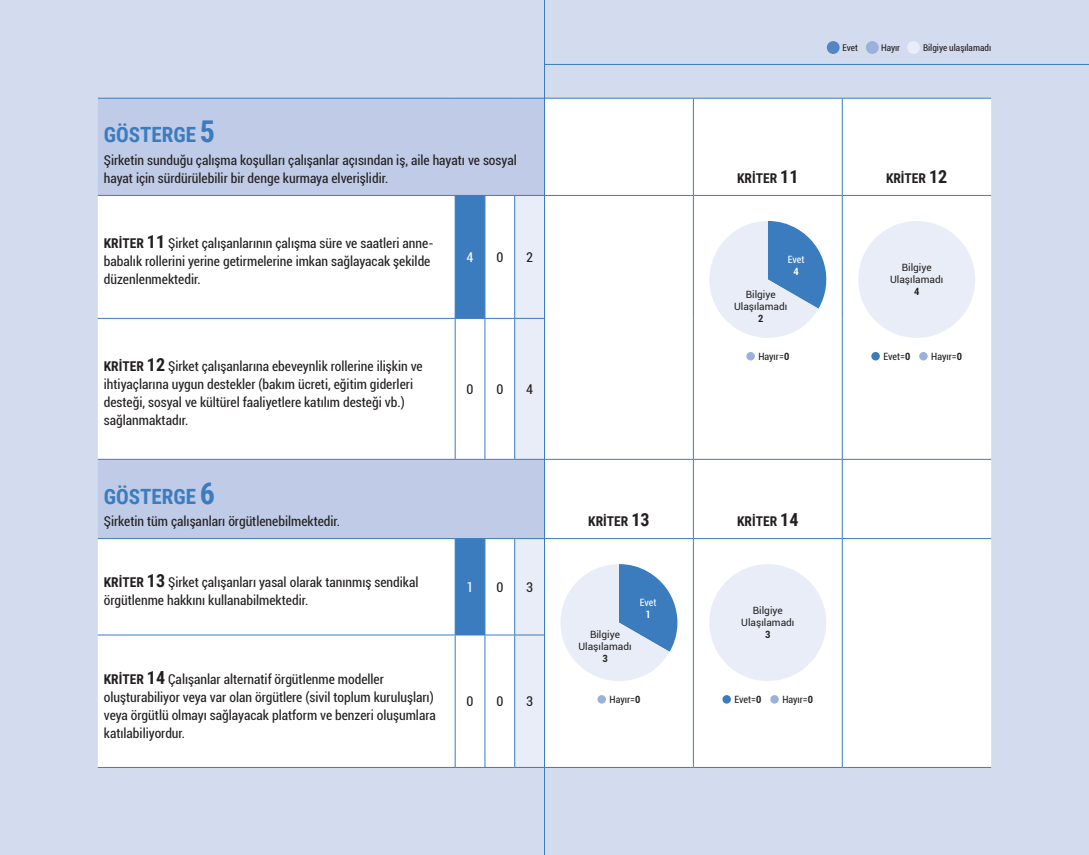
<style>
.page{position:relative;width:1089px;height:855px;background:#d3dcef}
.page>*{position:absolute;margin:0;border:0;box-sizing:border-box;transform-origin:0 0}
.t1{font:700 21px "Roboto Condensed";color:#3b7cbf}
.t2{font:condensed 13.5px/18px "Roboto";color:#231f20}
.t3{font:700 13.5px "Roboto Condensed";color:#231f20}
.t4{font:condensed 13.5px "Roboto";color:#fff}
.t5{font:10.05px/12px "Roboto";color:#231f20;text-align:center}
.t6{font:condensed 10.05px "Roboto";color:#231f20}
.t7{font:condensed 10.05px "Roboto";letter-spacing:-.005em;color:#fff}
.t8{font:700 condensed 10.05px "Roboto";color:#231f20}
.t9{font:700 condensed 10.05px "Roboto";color:#fff}
.t10{font:condensed 9.3px "Roboto";color:#231f20}
.s1{font-size:30px}
.s2{font-family:"Roboto Condensed";font-weight:700;font-stretch:normal}
.s3{font-family:"Roboto Condensed";font-weight:700;font-stretch:normal;font-size:18px}
.s4{font-size:18px}
.s5{font-weight:700}
</style>
<div class="page">
<div style="left:98px;top:99px;width:357px;height:96px;background:#bfcbe7"></div>
<div style="left:455px;top:99px;width:536px;height:668px;background:#fff"></div>
<svg style="left:98px;top:196px;width:357px;height:571px;background:#f5f7fb"></svg>
<hr style="left:98px;top:98px;width:357px;height:1px;background:#3b7cbf">
<hr style="left:455px;top:98px;width:30px;height:1px;background:#3b7cbf">
<svg style="left:485px;top:98px;width:29px;height:1px"></svg>
<hr style="left:514px;top:98px;width:30px;height:1px;background:#3b7cbf">
<hr style="left:544px;top:98px;width:149px;height:1px;background:#3b7cbf">
<hr style="left:693px;top:98px;width:149px;height:1px;background:#3b7cbf">
<hr style="left:693px;top:99px;width:1px;height:96px;background:#3b7cbf">
<hr style="left:842px;top:98px;width:149px;height:1px;background:#3b7cbf">
<hr style="left:842px;top:99px;width:1px;height:96px;background:#3b7cbf">
<hr style="left:98px;top:195px;width:357px;height:1px;background:#3b7cbf">
<hr style="left:544px;top:195px;width:149px;height:1px;background:#3b7cbf">
<hr style="left:693px;top:195px;width:149px;height:1px;background:#3b7cbf">
<hr style="left:693px;top:196px;width:1px;height:122px;background:#3b7cbf">
<hr style="left:842px;top:195px;width:149px;height:1px;background:#3b7cbf">
<hr style="left:842px;top:196px;width:1px;height:122px;background:#3b7cbf">
<hr style="left:693px;top:318px;width:1px;height:141px;background:#3b7cbf">
<hr style="left:842px;top:318px;width:1px;height:141px;background:#3b7cbf">
<hr style="left:98px;top:318px;width:357px;height:1px;background:#3b7cbf">
<hr style="left:98px;top:459px;width:357px;height:1px;background:#3b7cbf">
<hr style="left:544px;top:459px;width:149px;height:1px;background:#3b7cbf">
<hr style="left:693px;top:459px;width:149px;height:1px;background:#3b7cbf">
<hr style="left:693px;top:460px;width:1px;height:78px;background:#3b7cbf">
<hr style="left:842px;top:459px;width:149px;height:1px;background:#3b7cbf">
<hr style="left:842px;top:460px;width:1px;height:78px;background:#3b7cbf">
<hr style="left:98px;top:538px;width:357px;height:1px;background:#3b7cbf">
<hr style="left:544px;top:538px;width:149px;height:1px;background:#3b7cbf">
<hr style="left:693px;top:538px;width:149px;height:1px;background:#3b7cbf">
<hr style="left:693px;top:539px;width:1px;height:96px;background:#3b7cbf">
<hr style="left:842px;top:538px;width:149px;height:1px;background:#3b7cbf">
<hr style="left:842px;top:539px;width:1px;height:96px;background:#3b7cbf">
<hr style="left:693px;top:635px;width:1px;height:132px;background:#3b7cbf">
<hr style="left:842px;top:635px;width:1px;height:132px;background:#3b7cbf">
<hr style="left:98px;top:634px;width:357px;height:1px;background:#3b7cbf">
<hr style="left:98px;top:767px;width:357px;height:1px;background:#3b7cbf">
<svg style="left:455px;top:195px;width:89px;height:573px;background:#d0deef"></svg>
<hr style="left:514px;top:767px;width:30px;height:1px;background:#3b7cbf">
<hr style="left:544px;top:767px;width:149px;height:1px;background:#3b7cbf">
<hr style="left:693px;top:767px;width:149px;height:1px;background:#3b7cbf">
<hr style="left:842px;top:767px;width:149px;height:1px;background:#3b7cbf">
<div style="left:746px;top:352px;width:9px;height:8px;background:#9ab1db;border-radius:50%"></div>
<svg style="left:709px;top:221px;width:125px;height:117px;background:#c3d6eb"></svg>
<div style="left:919px;top:352px;width:8px;height:8px;background:#9ab1db;border-radius:50%"></div>
<div style="left:871px;top:352px;width:8px;height:8px;background:#3b7cbf;border-radius:50%"></div>
<div style="left:858px;top:221px;width:117px;height:117px;background:#e8edf7;border-radius:50%"></div>
<svg style="left:560px;top:564px;width:125px;height:117px;background:#c3d6eb"></svg>
<div style="left:597px;top:695px;width:9px;height:8px;background:#9ab1db;border-radius:50%"></div>
<div style="left:770px;top:695px;width:8px;height:8px;background:#9ab1db;border-radius:50%"></div>
<div style="left:722px;top:695px;width:9px;height:8px;background:#3b7cbf;border-radius:50%"></div>
<div style="left:709px;top:564px;width:117px;height:117px;background:#e8edf7;border-radius:50%"></div>
<div style="left:826px;top:41px;width:13px;height:13px;background:#5485c4;border-radius:50%"></div>
<div style="left:865px;top:41px;width:13px;height:13px;background:#9ab1db;border-radius:50%"></div>
<div style="left:907px;top:41px;width:13px;height:13px;background:#e8edf7;border-radius:50%"></div>
<hr style="left:544px;top:64px;width:545px;height:1px;background:#3b7cbf">
<hr style="left:544px;top:0;width:1px;height:855px;background:#3b7cbf">
<h1 class="t1" style="left:104px;top:120px;width:113px">GÖSTERGE <span class="s1">5</span></h1>
<p class="t2" style="left:104px;top:150px;width:414px">Şirketin sunduğu çalışma koşulları çalışanlar açısından iş, aile hayatı ve sosyal hayat için sürdürülebilir bir denge kurmaya elverişlidir.</p>
<p class="t2" style="left:104px;top:234px;width:331px"><span class="s2">KRİTER</span> <span class="s3">11</span> Şirket çalışanlarının çalışma süre ve saatleri anne&shy;babalık rollerini yerine getirmelerine imkan sağlayacak şekilde düzenlenmektedir.</p>
<p class="t2" style="left:104px;top:357px;width:320px"><span class="s2">KRİTER</span> <span class="s3">12</span> Şirket çalışanlarına ebeveynlik rollerine ilişkin ve ihtiyaçlarına uygun destekler (bakım ücreti, eğitim giderleri desteği, sosyal ve kültürel faaliyetlere katılım desteği vb.) sağlanmaktadır.</p>
<p class="t4" style="left:466px;top:248px;width:8px">4</p>
<p class="t2" style="left:496px;top:248px;width:8px">0</p>
<p class="t2" style="left:526px;top:248px;width:8px">2</p>
<p class="t2" style="left:466px;top:379px;width:8px">0</p>
<p class="t2" style="left:496px;top:379px;width:8px">0</p>
<p class="t2" style="left:526px;top:379px;width:8px">4</p>
<p class="t10" style="left:842px;top:41px;width:17px">Evet</p>
<p class="t10" style="left:881px;top:41px;width:21px">Hayır</p>
<p class="t10" style="left:923px;top:41px;width:70px">Bilgiye ulaşılamadı</p>
<p class="t3" style="left:737px;top:168px;width:63px">KRİTER <span class="s4">11</span></p>
<p class="t3" style="left:886px;top:168px;width:63px">KRİTER <span class="s4">12</span></p>
<p class="t7" style="left:787px;top:252px;width:18px">Evet</p>
<p class="t9" style="left:793px;top:264px;width:7px">4</p>
<p class="t5" style="left:734px;top:288px;width:55px">Bilgiye<br>Ulaşılamadı</p>
<p class="t8" style="left:758px;top:311px;width:7px">2</p>
<p class="t6" style="left:758px;top:349px;width:32px">Hayır=<span class="s5">0</span></p>
<p class="t5" style="left:890px;top:261px;width:55px">Bilgiye<br>Ulaşılamadı</p>
<p class="t8" style="left:914px;top:285px;width:7px">4</p>
<p class="t6" style="left:883px;top:349px;width:28px">Evet=<span class="s5">0</span></p>
<p class="t6" style="left:931px;top:349px;width:32px">Hayır=<span class="s5">0</span></p>
<h1 class="t1" style="left:104px;top:481px;width:113px">GÖSTERGE <span class="s1">6</span></h1>
<p class="t2" style="left:104px;top:511px;width:238px">Şirketin tüm çalışanları örgütlenebilmektedir.</p>
<p class="t3" style="left:588px;top:511px;width:63px">KRİTER <span class="s4">13</span></p>
<p class="t3" style="left:737px;top:511px;width:63px">KRİTER <span class="s4">14</span></p>
<p class="t2" style="left:104px;top:573px;width:316px"><span class="s2">KRİTER</span> <span class="s3">13</span> Şirket çalışanları yasal olarak tanınmış sendikal örgütlenme hakkını kullanabilmektedir.</p>
<p class="t4" style="left:466px;top:577px;width:8px">1</p>
<p class="t2" style="left:496px;top:577px;width:8px">0</p>
<p class="t2" style="left:526px;top:577px;width:8px">3</p>
<p class="t2" style="left:104px;top:669px;width:333px"><span class="s2">KRİTER</span> <span class="s3">14</span> Çalışanlar alternatif örgütlenme modeller oluşturabiliyor veya var olan örgütlere (sivil toplum kuruluşları) veya örgütlü olmayı sağlayacak platform ve benzeri oluşumlara katılabiliyordur.</p>
<p class="t2" style="left:466px;top:692px;width:8px">0</p>
<p class="t2" style="left:496px;top:692px;width:8px">0</p>
<p class="t2" style="left:526px;top:692px;width:8px">3</p>
<p class="t7" style="left:639px;top:595px;width:18px">Evet</p>
<p class="t9" style="left:645px;top:607px;width:7px">1</p>
<p class="t5" style="left:741px;top:604px;width:55px">Bilgiye<br>Ulaşılamadı</p>
<p class="t8" style="left:765px;top:627px;width:7px">3</p>
<p class="t5" style="left:578px;top:627px;width:55px">Bilgiye<br>Ulaşılamadı</p>
<p class="t8" style="left:602px;top:651px;width:7px">3</p>
<p class="t6" style="left:609px;top:692px;width:32px">Hayır=<span class="s5">0</span></p>
<p class="t6" style="left:734px;top:692px;width:28px">Evet=<span class="s5">0</span></p>
<p class="t6" style="left:782px;top:692px;width:32px">Hayır=<span class="s5">0</span></p>
</div>
